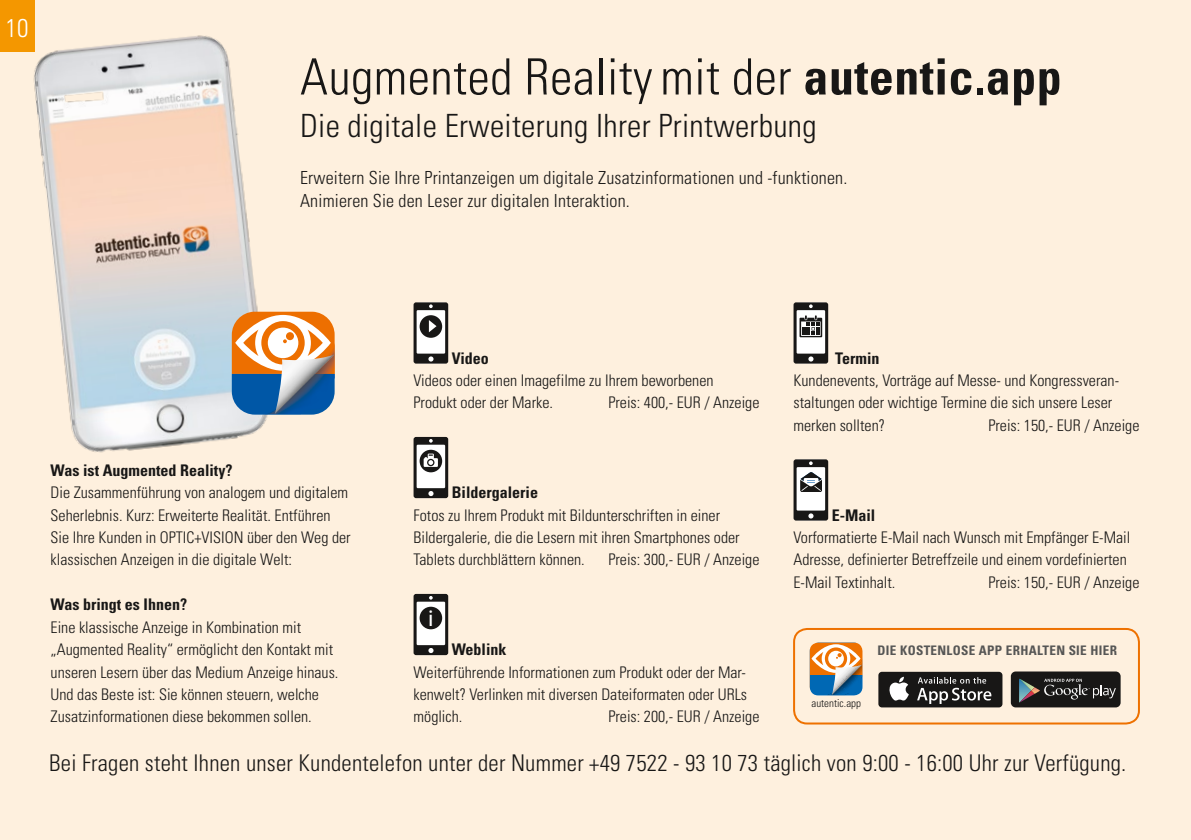
<style>
.page{position:relative;width:1191px;height:840px;background:#fff}
.page>*{position:absolute;margin:0;border:0;box-sizing:border-box;transform-origin:0 0}
.t1{font:300 condensed 50px "Univers";letter-spacing:.01em;color:#181716}
.t2{font:300 condensed 32px "Univers";letter-spacing:.01em;color:#181716}
.t3{font:300 condensed 25.6px "Univers";color:#fff}
.t4{font:23.2px "Myriad Pro";color:#fff}
.t5{font:300 condensed 23px "Univers";letter-spacing:.01em;color:#181716}
.t6{font:300 condensed 18px/22.4px "Univers";letter-spacing:.01em;color:#181716}
.t7{font:300 condensed 16px/22.4px "Univers";color:#181716}
.t8{font:700 condensed 16px "Univers";color:#181716}
.t9{font:700 condensed 13.2px "Univers";letter-spacing:.025em;color:#565655}
.t10{font:300 condensed 11px "Univers";color:#181716}
.s1{font-weight:700}
</style>
<div class="page">
<div style="left:0;top:0;width:1191px;height:839px;background:#fef0de"></div>
<div style="left:0;top:0;width:34px;height:51px;background:#f49700"></div>
<img style="left:11px;top:17px;width:278px;height:436px">
<svg style="left:413px;top:302px;width:35px;height:61px;background:#807f7e"></svg>
<svg style="left:413px;top:436px;width:35px;height:62px;background:#898887"></svg>
<svg style="left:413px;top:593px;width:35px;height:61px;background:#929190"></svg>
<div style="left:419px;top:606px;width:23px;height:23px;background:#181716;border-radius:50%"></div>
<svg style="left:793px;top:459px;width:35px;height:61px;background:#8a8a89"></svg>
<svg style="left:232px;top:311px;width:103px;height:103px;background:#ba9a7e"></svg>
<img style="left:275px;top:354px;width:60px;height:60px">
<div style="left:1010px;top:671px;width:110px;height:36px;background:#181716;border-radius:5px"></div>
<svg style="left:1019px;top:678px;width:96px;height:24px"></svg>
<div style="left:878px;top:671px;width:124px;height:36px;background:#181716;border-radius:4px"></div>
<svg style="left:889px;top:676px;width:19px;height:24px"></svg>
<svg style="left:917px;top:677px;width:74px;height:26px"></svg>
<svg style="left:809px;top:642px;width:53px;height:53px;background:#a39a8c"></svg>
<div style="left:793px;top:627px;width:347px;height:97px;border:2px solid #ee7100;border-radius:13px"></div>
<svg style="left:793px;top:302px;width:35px;height:61px;background:#828281"></svg>
<h3 class="t3" style="left:5px;top:13px;width:25px">10</h3>
<h1 class="t1" style="left:300px;top:47px;width:763px">Augmented Realitymit der <span class="s1">autentic.app</span></h1>
<h2 class="t2" style="left:300px;top:106px;width:518px">Die digitale Erweiterung Ihrer Printwerbung</h2>
<p class="t6" style="left:300px;top:166px;width:549px">Erweitern Sie Ihre Printanzeigen um digitale Zusatzinformationen und -funktionen.<br>Animieren Sie den Leser zur digitalen Interaktion.</p>
<p class="t8" style="left:51px;top:460px;width:183px">Was ist Augmented Reality?</p>
<p class="t7" style="left:51px;top:481px;width:301px">Die Zusammenführung von analogem und digitalem Seherlebnis. Kurz: Erweiterte Realität. Entführen Sie Ihre Kunden in OPTIC+VISION über den Weg der klassischen Anzeigen in die digitale Welt:</p>
<p class="t8" style="left:51px;top:594px;width:138px">Was bringt es Ihnen?</p>
<p class="t7" style="left:51px;top:615px;width:289px">Eine klassische Anzeige in Kombination mit „Augmented Reality“ ermöglicht den Kontakt mit unseren Lesern über das Medium Anzeige hinaus.<br>Und das Beste ist: Sie können steuern, welche Zusatzinformationen diese bekommen sollen.</p>
<p class="t8" style="left:452px;top:348px;width:39px">Video</p>
<p class="t7" style="left:413px;top:369px;width:301px">Videos oder einen Imagefilme zu Ihrem beworbenen<br>Produkt oder der Marke.</p>
<p class="t7" style="left:608px;top:391px;width:153px">Preis: 400,- EUR / Anzeige</p>
<p class="t8" style="left:452px;top:482px;width:88px">Bildergalerie</p>
<p class="t7" style="left:413px;top:503px;width:328px">Fotos zu Ihrem Produkt mit Bildunterschriften in einer<br>Bildergalerie, die die Lesern mit ihren Smartphones oder<br>Tablets durchblättern können.</p>
<p class="t7" style="left:608px;top:548px;width:153px">Preis: 300,- EUR / Anzeige</p>
<h3 class="t4" style="left:428px;top:603px;width:7px">i</h3>
<p class="t8" style="left:452px;top:639px;width:56px">Weblink</p>
<p class="t7" style="left:413px;top:660px;width:335px;text-align:justify">Weiterführende Informationen zum Produkt oder der Mar&shy;kenwelt? Verlinken mit diversen Dateiformaten oder URLs möglich.</p>
<p class="t7" style="left:608px;top:705px;width:153px">Preis: 200,- EUR / Anzeige</p>
<p class="t8" style="left:835px;top:348px;width:46px">Termin</p>
<p class="t7" style="left:793px;top:369px;width:327px">Kundenevents, Vorträge auf Messe- und Kongressveran&shy;staltungen oder wichtige Termine die sich unsere Leser merken sollten?</p>
<p class="t7" style="left:988px;top:413px;width:153px">Preis: 150,- EUR / Anzeige</p>
<p class="t8" style="left:831px;top:504px;width:45px">E-Mail</p>
<p class="t7" style="left:793px;top:525px;width:338px">Vorformatierte E-Mail nach Wunsch mit Empfänger E-Mail<br>Adresse, definierter Betreffzeile und einem vordefinierten<br>E-Mail Textinhalt.</p>
<p class="t7" style="left:988px;top:570px;width:153px">Preis: 150,- EUR / Anzeige</p>
<p class="t10" style="left:811px;top:696px;width:51px">autentic.app</p>
<p class="t9" style="left:877px;top:642px;width:241px">DIE KOSTENLOSE APP ERHALTEN SIE HIER</p>
<h3 class="t5" style="left:49px;top:748px;width:1078px">Bei Fragen steht Ihnen unser Kundentelefon unter der Nummer +49 7522 - 93 10 73 täglich von 9:00 - 16:00 Uhr zur Verfügung.</h3>
</div>
